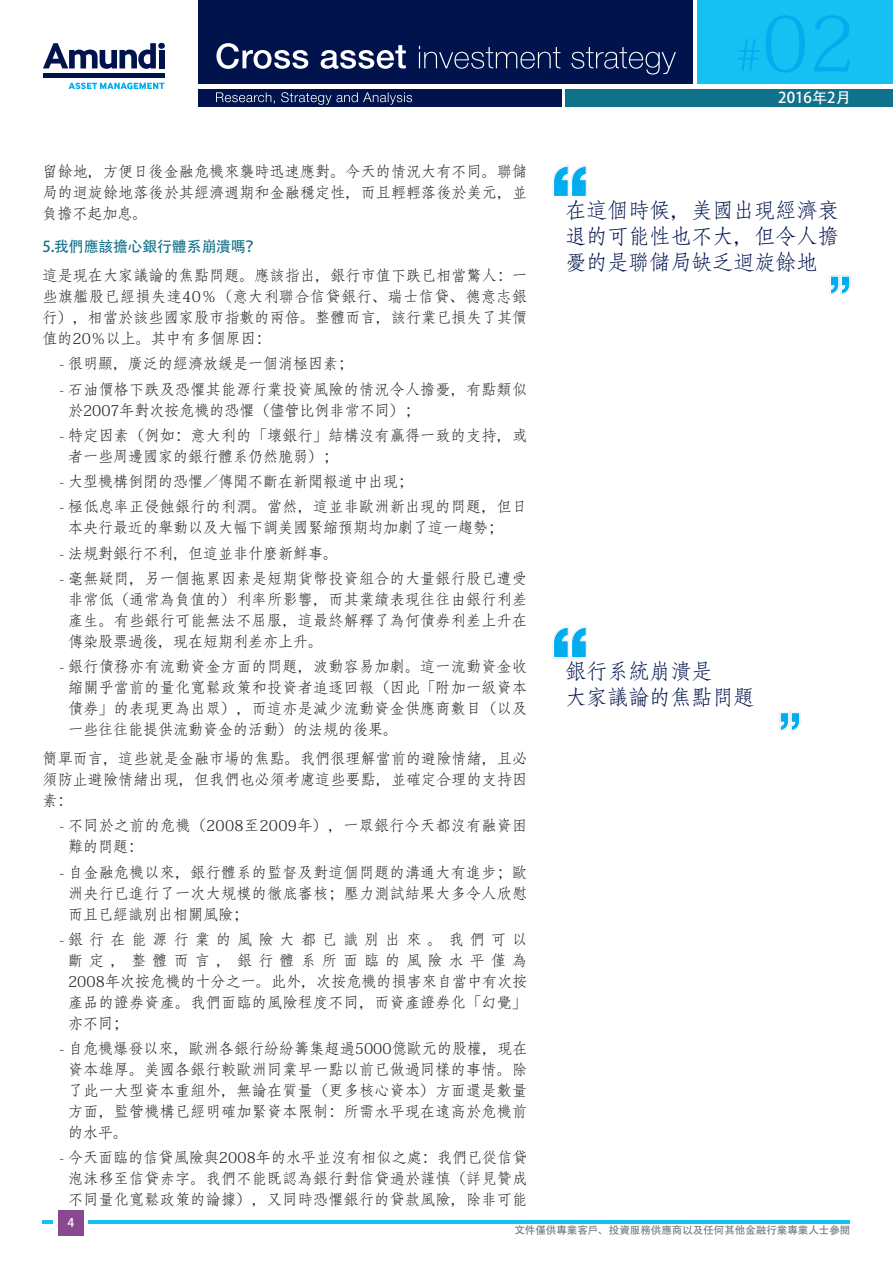
<style>
.page{position:relative;width:893px;height:1263px;background:#fff}
.page>*{position:absolute;margin:0;border:0;box-sizing:border-box;transform-origin:0 0}
.t1{font:76.5px "Adobe Fangsong Std";color:#00aeef}
.t2{font:21px/26.2px "Adobe Fangsong Std";color:#00134d;text-align:justify}
.t3{font:15px/21px "Adobe Fangsong Std";letter-spacing:.01em;color:#231f20;text-align:justify}
.t4{font:15px "Adobe Heiti Std";letter-spacing:-.01em;color:#10718a}
.t5{font:15px "Adobe Heiti Std";color:#fff}
.t6{font:12px "Adobe Heiti Std";color:#fff}
.t7{font:10.5px "Adobe Heiti Std";color:#6f757a}
.s1{font-size:44.1px}
</style>
<div class="page">
<hr style="left:43px;top:1220px;width:807px;height:4px;background:#15c0f2">
<div style="left:54px;top:1206px;width:34px;height:34px;background:#fff"></div>
<div style="left:58px;top:1210px;width:26px;height:25px;background:#884990"></div>
<div style="left:198px;top:0;width:495px;height:84px;background:#00134d"></div>
<div style="left:566px;top:89px;width:327px;height:17px;background:#10718a"></div>
<div style="left:198px;top:89px;width:363px;height:17px;background:#00134d"></div>
<svg style="left:216px;top:43px;width:460px;height:32px"></svg>
<svg style="left:43px;top:43px;width:113px;height:26px"></svg>
<div style="left:158px;top:43px;width:7px;height:6px;background:#00134d;border-radius:50%"></div>
<div style="left:159px;top:50px;width:5px;height:18px;background:#00134d"></div>
<div style="left:43px;top:73px;width:121px;height:5px;background:#00134d"></div>
<svg style="left:69px;top:83px;width:95px;height:7px"></svg>
<div style="left:697px;top:0;width:196px;height:84px;background:#15c0f2"></div>
<svg style="left:216px;top:92px;width:196px;height:13px"></svg>
<svg style="left:830px;top:275px;width:20px;height:20px"></svg>
<svg style="left:553px;top:165px;width:34px;height:32px"></svg>
<svg style="left:779px;top:712px;width:21px;height:19px"></svg>
<svg style="left:553px;top:626px;width:34px;height:32px"></svg>
<p class="t3" style="left:43px;top:161px;width:486px">留餘地，方便日後金融危機來襲時迅速應對。今天的情況大有不同。聯儲局的迴旋餘地落後於其經濟週期和金融穩定性，而且輕輕落後於美元，並負擔不起加息。</p>
<p class="t4" style="left:43px;top:238px;width:219px">5.我們應該擔心銀行體系崩潰嗎？</p>
<p class="t3" style="left:43px;top:265px;width:486px">這是現在大家議論的焦點問題。應該指出，銀行市值下跌已相當驚人：一些旗艦股已經損失達40％（意大利聯合信貸銀行、瑞士信貸、德意志銀行），相當於該些國家股市指數的兩倍。整體而言，該行業已損失了其價值的20％以上。其中有多個原因：</p>
<p class="t3" style="left:60px;top:354px;width:295px">- 很明顯，廣泛的經濟放緩是一個消極因素；</p>
<p class="t3" style="left:68px;top:379px;width:461px;text-indent:-9px">- 石油價格下跌及恐懼其能源行業投資風險的情況令人擔憂，有點類似於2007年對次按危機的恐懼（儘管比例非常不同）；</p>
<p class="t3" style="left:68px;top:425px;width:461px;text-indent:-9px">- 特定因素（例如：意大利的「壞銀行」結構沒有贏得一致的支持，或者一些周邊國家的銀行體系仍然脆弱）；</p>
<p class="t3" style="left:60px;top:471px;width:355px">- 大型機構倒閉的恐懼／傳聞不斷在新聞報道中出現；</p>
<p class="t3" style="left:68px;top:497px;width:461px;text-indent:-9px">- 極低息率正侵蝕銀行的利潤。當然，這並非歐洲新出現的問題，但日本央行最近的舉動以及大幅下調美國緊縮預期均加劇了這一趨勢；</p>
<p class="t3" style="left:60px;top:543px;width:280px">- 法規對銀行不利，但這並非什麼新鮮事。</p>
<p class="t3" style="left:68px;top:568px;width:461px;text-indent:-9px">- 毫無疑問，另一個拖累因素是短期貨幣投資組合的大量銀行股已遭受非常低（通常為負值的）利率所影響，而其業績表現往往由銀行利差產生。有些銀行可能無法不屈服，這最終解釋了為何債券利差上升在傳染股票過後，現在短期利差亦上升。</p>
<p class="t3" style="left:68px;top:656px;width:461px;text-indent:-9px">- 銀行債務亦有流動資金方面的問題，波動容易加劇。這一流動資金收縮關乎當前的量化寬鬆政策和投資者追逐回報（因此「附加一級資本債券」的表現更為出眾），而這亦是減少流動資金供應商數目（以及一些往往能提供流動資金的活動）的法規的後果。</p>
<p class="t3" style="left:43px;top:748px;width:486px">簡單而言，這些就是金融市場的焦點。我們很理解當前的避險情緒，且必須防止避險情緒出現，但我們也必須考慮這些要點，並確定合理的支持因素：</p>
<p class="t3" style="left:68px;top:815px;width:461px;text-indent:-9px">- 不同於之前的危機（2008至2009年），一眾銀行今天都沒有融資困難的問題：</p>
<p class="t3" style="left:68px;top:862px;width:461px;text-indent:-9px">- 自金融危機以來，銀行體系的監督及對這個問題的溝通大有進步；歐洲央行已進行了一次大規模的徹底審核；壓力測試結果大多令人欣慰而且已經識別出相關風險；</p>
<p class="t3" style="left:68px;top:929px;width:461px;text-indent:-9px">-銀行在能源行業的風險大都已識別出來。我們可以斷定，整體而言，銀行體系所面臨的風險水平僅為2008年次按危機的十分之一。此外，次按危機的損害來自當中有次按產品的證券資產。我們面臨的風險程度不同，而資產證券化「幻覺」亦不同；</p>
<p class="t3" style="left:68px;top:1038px;width:461px;text-indent:-9px">- 自危機爆發以來，歐洲各銀行紛紛籌集超過5000億歐元的股權，現在資本雄厚。美國各銀行較歐洲同業早一點以前已做過同樣的事情。除了此一大型資本重組外，無論在質量（更多核心資本）方面還是數量方面，監管機構已經明確加緊資本限制：所需水平現在遠高於危機前的水平。</p>
<p class="t3" style="left:60px;top:1147px;width:469px;text-align:center">- 今天面臨的信貸風險與2008年的水平並沒有相似之處：我們已從信貸泡沫移至信貸赤字。我們不能既認為銀行對信貸過於謹慎（詳見贊成不同量化寬鬆政策的論據），又同時恐懼銀行的貸款風險，除非可能</p>
<h1 class="t1" style="left:735px;top:-4px;width:122px"><span class="s1">#</span>02</h1>
<p class="t5" style="left:778px;top:89px;width:74px">2016年2月</p>
<h2 class="t2" style="left:566px;top:197px;width:274px">在這個時候，美國出現經濟衰退的可能性也不大，但令人擔憂的是聯儲局缺乏迴旋餘地</h2>
<h2 class="t2" style="left:566px;top:658px;width:190px">銀行系統崩潰是<br>大家議論的焦點問題</h2>
<p class="t6" style="left:67px;top:1216px;width:8px">4</p>
<p class="t7" style="left:514px;top:1224px;width:337px">文件僅供專業客戶、投資服務供應商以及任何其他金融行業專業人士參閱</p>
</div>
